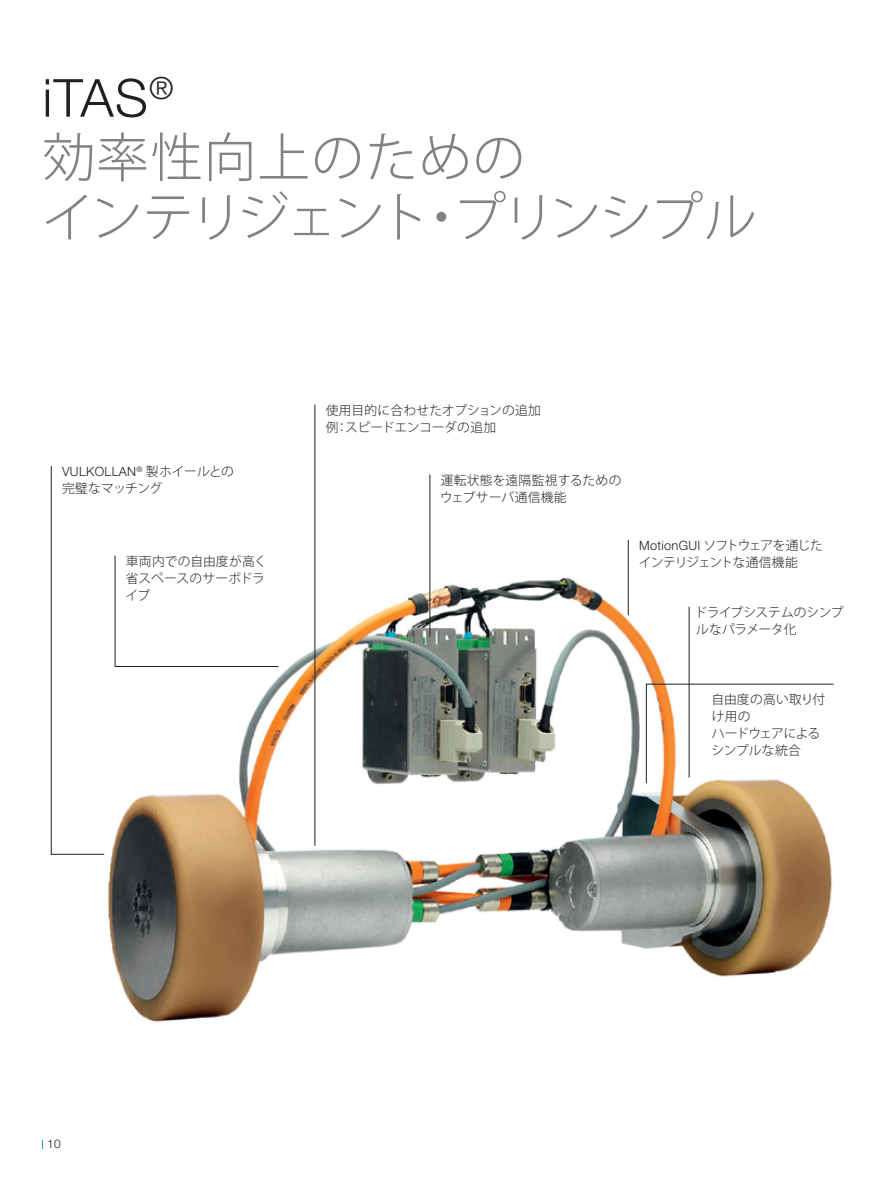
<style>
.page{position:relative;width:893px;height:1191px;background:#fff}
.page>*{position:absolute;margin:0;border:0;box-sizing:border-box;transform-origin:0 0}
.t1{font:300 52.5px/60px "Koz Go Std";letter-spacing:-.02em;color:#808285}
.t2{font:300 52.5px "Helvetica Neue LT Std";color:#231f20}
.t3{font:300 12.75px/17px "Koz Go Std";color:#231f20}
.t4{font:300 12.75px/17px "Koz Go Std";letter-spacing:-.075em;color:#231f20}
.t5{font:300 12.75px/17px "Koz Go Std";letter-spacing:.025em;color:#231f20}
.t6{font:300 12.75px/17px "Koz Go Std";letter-spacing:-.025em;color:#231f20}
.t7{font:300 12.75px "Helvetica Neue LT Std";letter-spacing:.025em;color:#231f20}
.t8{font:300 12.75px "Koz Go Std";letter-spacing:-.035em;color:#231f20}
.t9{font:300 12px "Helvetica Neue LT Std";color:#231f20}
.s1{font-family:"Koz Go Std"}
.s2{font-family:"Helvetica Neue LT Std"}
</style>
<div class="page">
<img style="left:60px;top:549px;width:773px;height:473px">
<svg style="left:115px;top:555px;width:164px;height:112px"></svg>
<svg style="left:51px;top:466px;width:54px;height:388px"></svg>
<hr style="left:315px;top:404px;width:1px;height:441px;background:#231f20">
<svg style="left:646px;top:683px;width:188px;height:100px"></svg>
<hr style="left:430px;top:474px;width:1px;height:162px;background:#231f20">
<hr style="left:628px;top:540px;width:1px;height:75px;background:#231f20">
<hr style="left:689px;top:607px;width:1px;height:170px;background:#231f20">
<h1 class="t2" style="left:43px;top:66px;width:133px">iTAS<sup>®</sup></h1>
<h1 class="t1" style="left:41px;top:128px;width:716px">効率性向上のための<br>インテリジェント・プリンシプル</h1>
<p class="t7" style="left:62px;top:464px;width:173px">VULKOLLAN<sup>®</sup> <span class="s1">製ホイールとの</span></p>
<p class="t8" style="left:62px;top:480px;width:102px">完璧なマッチング</p>
<p class="t3" style="left:126px;top:553px;width:143px">車両内での自由度が高く省スペースのサーボドライブ</p>
<p class="t3" style="left:326px;top:402px;width:217px">使用目的に合わせたオプションの追加例：スピードエンコーダの追加</p>
<p class="t5" style="left:440px;top:472px;width:183px">運転状態を遠隔監視するためのウェブサーバ通信機能</p>
<p class="t4" style="left:639px;top:537px;width:185px"><span class="s2">MotionGUI</span> ソフトウェアを通じたインテリジェントな通信機能</p>
<p class="t6" style="left:694px;top:604px;width:151px">ドライブシステムのシンプルなパラメータ化</p>
<p class="t3" style="left:711px;top:691px;width:115px">自由度の高い取り付け用の<br>ハードウェアによるシンプルな統合</p>
<p class="t9" style="left:47px;top:1136px;width:15px">10</p>
</div>
